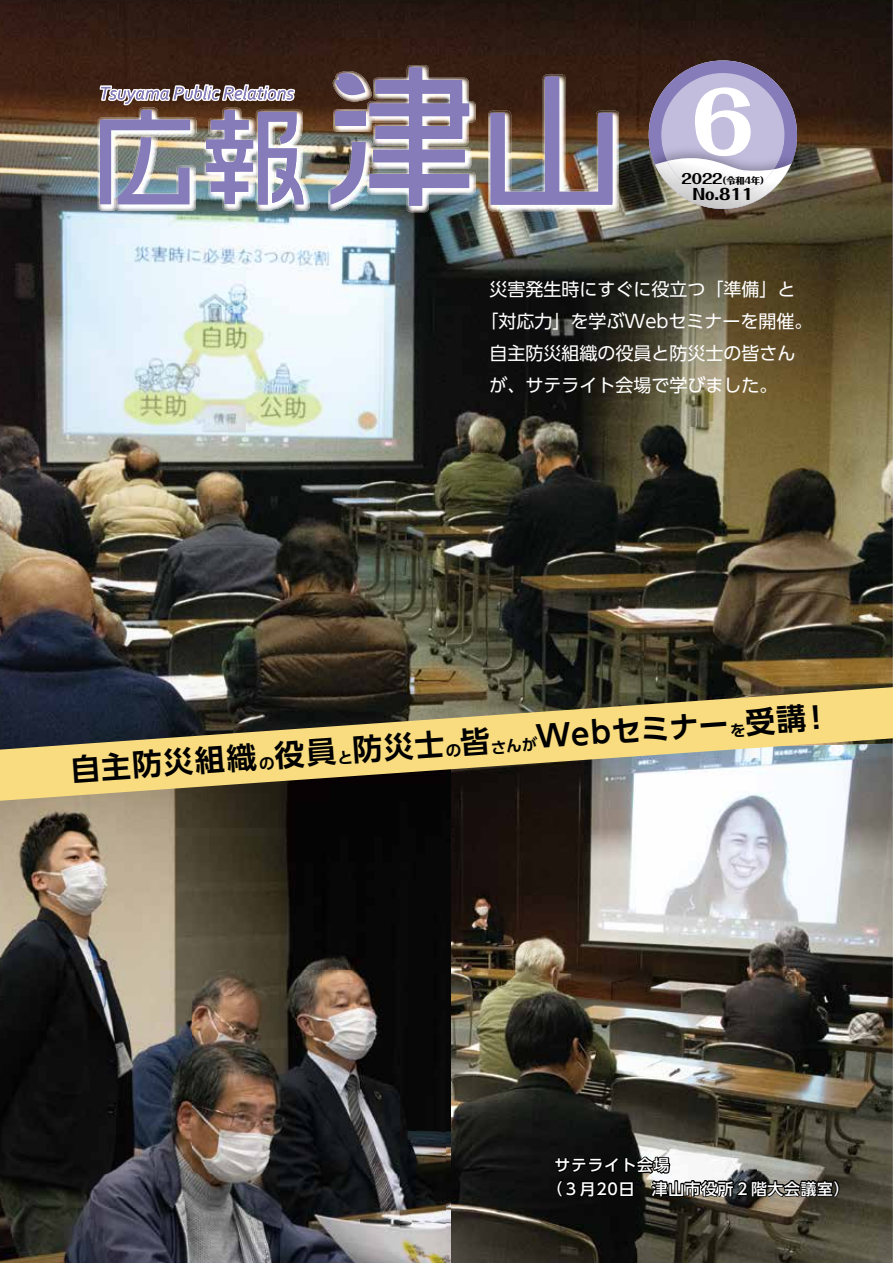
<style>
.page{position:relative;width:893px;height:1263px;background:#fff}
.page>*{position:absolute;margin:0;border:0;box-sizing:border-box;transform-origin:0 0}
.t1{font:82.2px "Folk Pro Heavy 90 pv RKSJ H";color:#fff}
.t2{font:29.7px "UD Shin Go Pr 6 De Bold 90 pv RKSJ H";color:#000}
.t3{font:18px/32px "UD Shin Go Pr 6 Regular 90 pv RKSJ H";color:#fff}
.t4{font:15.75px/23.4px "UD Shin Go Pro Medium 90 pv RKSJ H";letter-spacing:.05em;color:#fff}
.t5{font:15px "Folk Pro Heavy 90 pv RKSJ H";color:#000}
.t6{font:13.5px "Folk Pro Heavy 90 pv RKSJ H";color:#000}
.t7{font:9px "Folk Pro Heavy 90 pv RKSJ H";color:#000}
.s1{font-size:15.75px}
.s2{color:#000}
</style>
<div class="page">
<img style="left:451px;top:810px;width:442px;height:453px">
<img style="left:0;top:0;width:893px;height:678px">
<img style="left:0;top:810px;width:446px;height:453px">
<img style="left:446px;top:810px;width:5px;height:453px">
<svg style="left:892px;top:0;width:1px;height:284px"></svg>
<div style="left:649px;top:60px;width:148px;height:149px;background:#857cb9;border-radius:50%"></div>
<div style="left:661px;top:73px;width:123px;height:123px;background:#c2bcdd;border-radius:50%"></div>
<img style="left:791px;top:169px;width:6px;height:40px">
<img style="left:649px;top:141px;width:148px;height:28px">
<img style="left:662px;top:141px;width:122px;height:20px">
<img style="left:655px;top:161px;width:136px;height:48px">
<img style="left:667px;top:158px;width:107px;height:38px">
<svg style="left:0;top:678px;width:893px;height:132px;background:#958a64"></svg>
<img style="left:488px;top:74px;width:131px;height:137px">
<img style="left:98px;top:108px;width:99px;height:103px">
<img style="left:116px;top:205px;width:80px;height:6px">
<img style="left:115px;top:205px;width:42px;height:4px">
<img style="left:328px;top:140px;width:39px;height:71px">
<img style="left:367px;top:65px;width:109px;height:147px">
<img style="left:204px;top:205px;width:52px;height:5px">
<img style="left:256px;top:110px;width:54px;height:101px">
<img style="left:490px;top:77px;width:123px;height:128px">
<img style="left:330px;top:65px;width:139px;height:141px">
<img style="left:193px;top:84px;width:15px;height:1px">
<img style="left:100px;top:85px;width:203px;height:120px">
<svg style="left:813px;top:704px;width:6px;height:25px"></svg>
<h1 class="t1" style="left:691px;top:53px;width:64px">6</h1>
<p class="t6" style="left:681px;top:167px;width:42px">2022</p>
<p class="t5" style="left:693px;top:182px;width:62px">No.811</p>
<p class="t7" style="left:717px;top:173px;width:49px">（令和4年(</p>
<p class="t3" style="left:490px;top:273px;width:324px">災害発生時にすぐに役立つ「準備」と<br>｢対応力」を学ぶWebセミナーを開催。自主防災組織の役員と防災士の皆さんが、サテライト会場で学びました。</p>
<h2 class="t2" style="left:69px;top:745px;width:739px;rotate:-4deg">自主防災組織<span class="s1">の</span>役員<span class="s1">と</span>防災士<span class="s1">の</span>皆<span class="s1">さんが</span>Webセミナー<span class="s1">を</span>受講</h2>
<p class="t4" style="left:555px;top:1153px;width:296px"><span class="s2">サテライト会場<br></span>３<span class="s2">(</span> 月20日　津山市役所２階大会議室<span class="s2">(</span></p>
</div>
